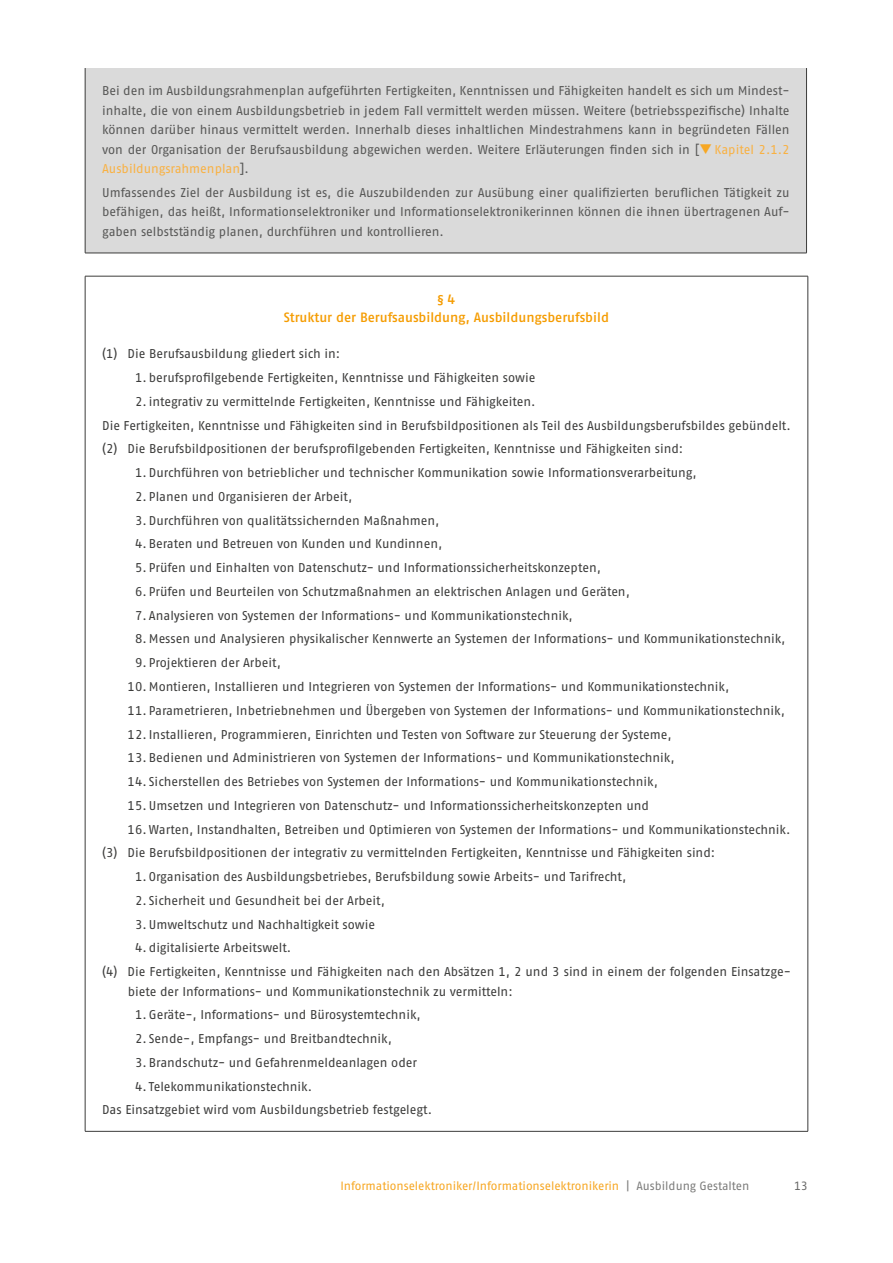
<style>
.page{position:relative;width:893px;height:1263px;background:#fff}
.page>*{position:absolute;margin:0;border:0;box-sizing:border-box;transform-origin:0 0}
.id1135{font:500 13.5px/18px "Fago Pro";letter-spacing:-.005em;color:#f59c00;text-align:center}
.id1221{font:12.75px "Fago Pro";letter-spacing:-.005em;color:#3c3c3b}
.id239{font:12.75px/19.5px "Fago Pro";letter-spacing:-.005em;color:#575756;text-align:justify}
.id239-2{font:12.75px/19.5px "Fago Pro";letter-spacing:-.005em;color:#3c3c3b}
.t1{font:12px "Fago Pro";letter-spacing:-.005em;color:#f7a723}
.t2{font:12px "Fago Pro";color:#6b6b6a}
.s1{color:#f7a723}
.s2{color:#f9b142}
.s3{color:#7c7c7b}
</style>
<div class="page">
<div style="left:85px;top:68px;width:721px;height:185px;background:#dadada"></div>
<hr style="left:85px;top:68px;width:1px;height:185px;background:#3c3c3b">
<hr style="left:806px;top:68px;width:1px;height:185px;background:#3c3c3b">
<hr style="left:85px;top:253px;width:722px;height:1px;background:#3c3c3b">
<hr style="left:85px;top:276px;width:723px;height:1px;background:#3c3c3b">
<hr style="left:85px;top:276px;width:1px;height:855px;background:#3c3c3b">
<hr style="left:808px;top:276px;width:1px;height:855px;background:#3c3c3b">
<hr style="left:85px;top:1131px;width:723px;height:1px;background:#3c3c3b">
<p class="id239" style="left:102px;top:81px;width:689px">Bei den im Ausbildungsrahmenplan aufgeführten Fertigkeiten, Kenntnissen und Fähigkeiten handelt es sich um Mindest&shy;inhalte, die von einem Ausbildungsbetrieb in jedem Fall vermittelt werden müssen. Weitere (betriebsspezifische) Inhalte können darüber hinaus vermittelt werden. Innerhalb dieses inhaltlichen Mindestrahmens kann in begründeten Fällen von der Organisation der Berufsausbildung abgewichen werden. Weitere Erläuterungen finden sich in [<span class="s1">❑</span> <span class="s2">Kapitel 2.1.2<br>Ausbildungsrahmenplan</span>].</p>
<p class="id239" style="left:102px;top:183px;width:689px">Umfassendes Ziel der Ausbildung ist es, die Auszubildenden zur Ausübung einer qualifizierten beruflichen Tätigkeit zu befähigen, das heißt, Informationselektroniker und Informationselektronikerinnen können die ihnen übertragenen Auf&shy;gaben selbstständig planen, durchführen und kontrollieren.</p>
<p class="id1135" style="left:284px;top:290px;width:327px">§ 4<br>Struktur der Berufsausbildung, Ausbildungsberufsbild</p>
<p class="id239-2" style="left:102px;top:344px;width:240px">(1) Die Berufsausbildung gliedert sich in:</p>
<p class="id1221" style="left:135px;top:370px;width:402px">1. berufsprofilgebende Fertigkeiten, Kenntnisse und Fähigkeiten sowie</p>
<p class="id1221" style="left:135px;top:394px;width:402px">2. integrativ zu vermittelnde Fertigkeiten, Kenntnisse und Fähigkeiten.</p>
<p class="id239-2" style="left:102px;top:415px;width:690px">Die Fertigkeiten, Kenntnisse und Fähigkeiten sind in Berufsbildpositionen als Teil des Ausbildungsberufsbildes gebündelt.</p>
<p class="id239-2" style="left:102px;top:439px;width:583px">(2) Die Berufsbildpositionen der berufsprofilgebenden Fertigkeiten, Kenntnisse und Fähigkeiten sind:</p>
<p class="id1221" style="left:135px;top:465px;width:563px">1. Durchführen von betrieblicher und technischer Kommunikation sowie Informationsverarbeitung,</p>
<p class="id1221" style="left:135px;top:489px;width:219px">2. Planen und Organisieren der Arbeit,</p>
<p class="id1221" style="left:135px;top:513px;width:306px">3. Durchführen von qualitätssichernden Maßnahmen,</p>
<p class="id1221" style="left:135px;top:536px;width:309px">4. Beraten und Betreuen von Kunden und Kundinnen,</p>
<p class="id1221" style="left:135px;top:560px;width:467px">5. Prüfen und Einhalten von Datenschutz- und Informationssicherheitskonzepten,</p>
<p class="id1221" style="left:135px;top:584px;width:496px">6. Prüfen und Beurteilen von Schutzmaßnahmen an elektrischen Anlagen und Geräten,</p>
<p class="id1221" style="left:135px;top:608px;width:439px">7. Analysieren von Systemen der Informations- und Kommunikationstechnik,</p>
<p class="id1221" style="left:135px;top:631px;width:652px">8. Messen und Analysieren physikalischer Kennwerte an Systemen der Informations- und Kommunikationstechnik,</p>
<p class="id1221" style="left:135px;top:655px;width:147px">9. Projektieren der Arbeit,</p>
<p class="id1221" style="left:128px;top:679px;width:603px">10. Montieren, Installieren und Integrieren von Systemen der Informations- und Kommunikationstechnik,</p>
<p class="id1221" style="left:128px;top:703px;width:659px">11. Parametrieren, Inbetriebnehmen und Übergeben von Systemen der Informations- und Kommunikationstechnik,</p>
<p class="id1221" style="left:128px;top:726px;width:545px">12. Installieren, Programmieren, Einrichten und Testen von Software zur Steuerung der Systeme,</p>
<p class="id1221" style="left:128px;top:750px;width:548px">13. Bedienen und Administrieren von Systemen der Informations- und Kommunikationstechnik,</p>
<p class="id1221" style="left:128px;top:774px;width:532px">14. Sicherstellen des Betriebes von Systemen der Informations- und Kommunikationstechnik,</p>
<p class="id1221" style="left:128px;top:798px;width:523px">15. Umsetzen und Integrieren von Datenschutz- und Informationssicherheitskonzepten und</p>
<p class="id1221" style="left:128px;top:821px;width:664px">16. Warten, Instandhalten, Betreiben und Optimieren von Systemen der Informations- und Kommunikationstechnik.</p>
<p class="id239-2" style="left:102px;top:843px;width:615px">(3) Die Berufsbildpositionen der integrativ zu vermittelnden Fertigkeiten, Kenntnisse und Fähigkeiten sind:</p>
<p class="id1221" style="left:135px;top:869px;width:493px">1. Organisation des Ausbildungsbetriebes, Berufsbildung sowie Arbeits- und Tarifrecht,</p>
<p class="id1221" style="left:135px;top:893px;width:251px">2. Sicherheit und Gesundheit bei der Arbeit,</p>
<p class="id1221" style="left:135px;top:916px;width:242px">3. Umweltschutz und Nachhaltigkeit sowie</p>
<p class="id1221" style="left:135px;top:940px;width:158px">4. digitalisierte Arbeitswelt.</p>
<p class="id239-2" style="left:128px;top:962px;width:665px;text-indent:-26px">(4) Die Fertigkeiten, Kenntnisse und Fähigkeiten nach den Absätzen 1, 2 und 3 sind in einem der folgenden Einsatzge&shy;biete der Informations- und Kommunikationstechnik zu vermitteln:</p>
<p class="id1221" style="left:135px;top:1007px;width:287px">1. Geräte-, Informations- und Bürosystemtechnik,</p>
<p class="id1221" style="left:135px;top:1031px;width:258px">2. Sende-, Empfangs- und Breitbandtechnik,</p>
<p class="id1221" style="left:135px;top:1055px;width:283px">3. Brandschutz- und Gefahrenmeldeanlagen oder</p>
<p class="id1221" style="left:135px;top:1078px;width:178px">4. Telekommunikationstechnik.</p>
<p class="id239-2" style="left:102px;top:1100px;width:331px">Das Einsatzgebiet wird vom Ausbildungsbetrieb festgelegt.</p>
<p class="t1" style="left:340px;top:1178px;width:411px">Informationselektroniker/Informationselektronikerin <span class="s3">| Ausbildung Gestalten</span></p>
<p class="t2" style="left:794px;top:1178px;width:15px">13</p>
</div>
